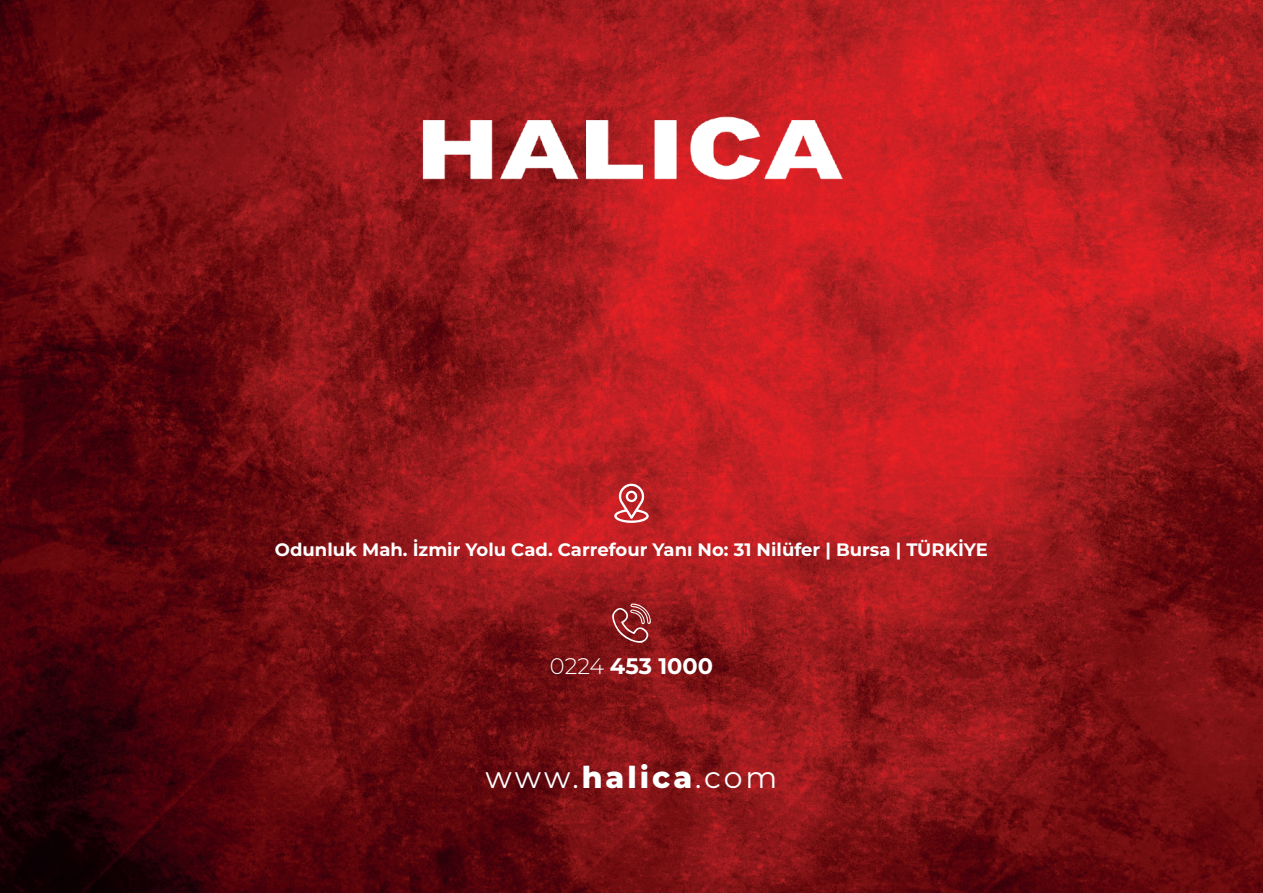
<style>
.page{position:relative;width:1263px;height:893px;background:#fff}
.page>*{position:absolute;margin:0;border:0;box-sizing:border-box;transform-origin:0 0}
.t1{font:30px "Montserrat";letter-spacing:.095em;color:#fff}
.t2{font:700 22.5px "Montserrat";color:#fff}
.t3{font:700 18px "Montserrat";color:#fff}
.s1{font-weight:300}
.s2{font-weight:800}
</style>
<div class="page">
<img style="left:0;top:0;width:1263px;height:893px">
<img style="left:53px;top:25px;width:94px;height:15px">
<svg style="left:0;top:338px;width:43px;height:80px;background:#48020a"></svg>
<img style="left:402px;top:102px;width:458px;height:92px">
<svg style="left:612px;top:483px;width:39px;height:40px"></svg>
<svg style="left:611px;top:604px;width:40px;height:42px;background:#9a3e40"></svg>
<p class="t3" style="left:275px;top:537px;width:715px">Odunluk Mah. İzmir Yolu Cad. Carrefour Yanı No: 31 Nilüfer | Bursa | TÜRKİYE</p>
<p class="t2" style="left:550px;top:650px;width:165px"><span class="s1">0224</span> 453 1000</p>
<h1 class="t1" style="left:486px;top:757px;width:293px">www.<span class="s2">halica</span>.com</h1>
</div>
